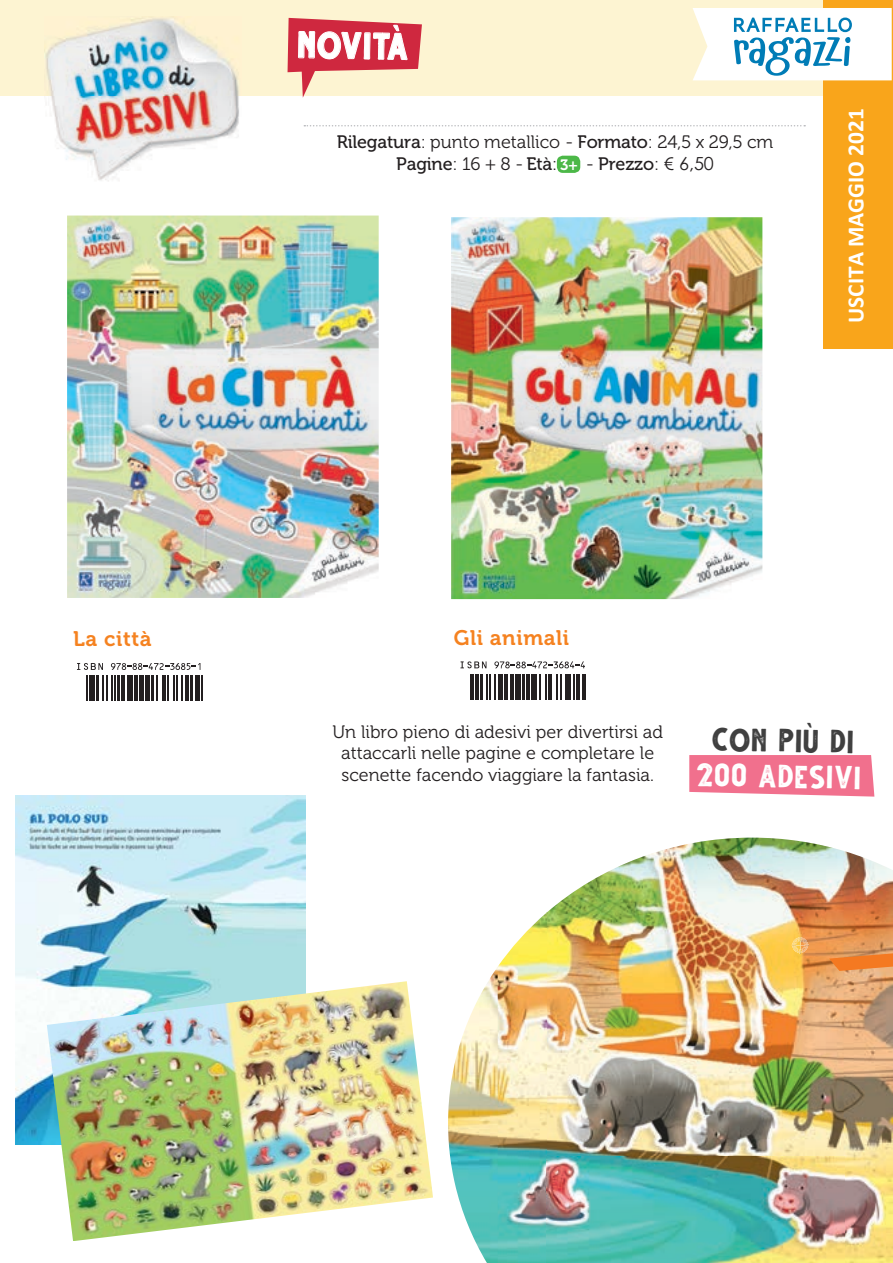
<style>
.page{position:relative;width:893px;height:1263px;background:#fff}
.page>*{position:absolute;margin:0;border:0;box-sizing:border-box;transform-origin:0 0}
.t1{font:36.75px "Gutter Rust";color:#fff}
.t2{font:31.65px "Gutter Rust";color:#fff}
.t3{font:31.65px "Gutter Rust";color:#404040}
.t4{font:700 23.25px "Calibri";color:#fff}
.t5{font:21px "Museo 700";letter-spacing:.03em;color:#f58220}
.t6{font:18px/21.6px "Museo 300";color:#231f20;text-align:center}
.t7{font:18px "Museo 500";letter-spacing:-.01em;color:#231f20}
.s1{font-family:"Museo 500"}
.s2{font-family:"Museo 300"}
.s3{font-family:"Museo 700";font-size:15px;color:#fff}
.s4{font-family:"Century Gothic"}
</style>
<div class="page">
<div style="left:1px;top:0;width:892px;height:96px;background:#fdf4d2"></div>
<svg style="left:288px;top:17px;width:134px;height:81px"></svg>
<svg style="left:892px;top:276px;width:1px;height:20px"></svg>
<div style="left:823px;top:0;width:69px;height:349px;background:#f9a51b"></div>
<svg style="left:693px;top:8px;width:199px;height:72px"></svg>
<img style="left:547px;top:838px;width:297px;height:425px">
<img style="left:844px;top:851px;width:49px;height:412px">
<img style="left:497px;top:912px;width:50px;height:351px">
<img style="left:448px;top:967px;width:50px;height:296px">
<svg style="left:792px;top:937px;width:16px;height:16px"></svg>
<svg style="left:304px;top:125px;width:501px;height:1px"></svg>
<div style="left:557px;top:156px;width:23px;height:17px;background:#4cb848;border-radius:6px"></div>
<svg style="left:829px;top:951px;width:64px;height:20px"></svg>
<img style="left:451px;top:217px;width:311px;height:382px">
<img style="left:67px;top:216px;width:312px;height:382px">
<svg style="left:77px;top:663px;width:125px;height:38px"></svg>
<svg style="left:470px;top:674px;width:4px;height:25px"></svg>
<hr style="left:475px;top:674px;width:4px;height:25px;background:#231f20">
<hr style="left:480px;top:674px;width:2px;height:25px;background:#231f20">
<svg style="left:486px;top:674px;width:13px;height:25px"></svg>
<hr style="left:500px;top:674px;width:3px;height:25px;background:#231f20">
<hr style="left:504px;top:674px;width:4px;height:25px;background:#231f20">
<hr style="left:510px;top:674px;width:4px;height:25px;background:#231f20">
<svg style="left:515px;top:674px;width:1px;height:25px"></svg>
<hr style="left:518px;top:674px;width:3px;height:25px;background:#231f20">
<hr style="left:522px;top:674px;width:3px;height:25px;background:#231f20">
<svg style="left:526px;top:674px;width:4px;height:25px"></svg>
<hr style="left:531px;top:674px;width:3px;height:25px;background:#231f20">
<hr style="left:535px;top:674px;width:2px;height:25px;background:#231f20">
<svg style="left:540px;top:674px;width:9px;height:25px"></svg>
<hr style="left:550px;top:674px;width:2px;height:25px;background:#231f20">
<svg style="left:557px;top:674px;width:9px;height:25px"></svg>
<hr style="left:568px;top:674px;width:3px;height:25px;background:#231f20">
<svg style="left:574px;top:674px;width:1px;height:25px"></svg>
<hr style="left:576px;top:674px;width:4px;height:25px;background:#231f20">
<svg style="left:582px;top:674px;width:4px;height:25px"></svg>
<svg style="left:460px;top:661px;width:26px;height:7px"></svg>
<svg style="left:494px;top:661px;width:91px;height:7px"></svg>
<img style="left:45px;top:16px;width:194px;height:165px">
<svg style="left:689px;top:755px;width:185px;height:42px"></svg>
<img style="left:16px;top:795px;width:289px;height:350px">
<img style="left:47px;top:981px;width:386px;height:260px">
<h1 class="t1" style="left:298px;top:18px;width:112px;rotate:1deg">NOVITÀ</h1>
<p class="t6" style="left:337px;top:131px;width:438px"><span class="s1">Rilegatura</span>: punto metallico - <span class="s1">Formato</span>: 24,5 x 29,5 cm</p>
<p class="t7" style="left:396px;top:154px;width:319px">Pagine<span class="s2">: 16 + 8 -</span> Età<span class="s2">:</span> <span class="s3">3+</span> <span class="s2">-</span> Prezzo<span class="s2">: €</span> <span class="s4">6,50</span></p>
<p class="t4" style="left:839px;top:323px;width:216px;rotate:-90deg">USCITA MAGGIO 2021</p>
<p class="t5" style="left:73px;top:627px;width:80px">La città</p>
<p class="t5" style="left:454px;top:626px;width:117px">Gli animali</p>
<p class="t6" style="left:332px;top:721px;width:332px">Un libro pieno di adesivi per divertirsi ad attaccarli nelle pagine e completare le scenette facendo viaggiare la fantasia.</p>
<h2 class="t3" style="left:712px;top:716px;width:143px;rotate:1deg">con più di</h2>
<h2 class="t2" style="left:697px;top:752px;width:166px;rotate:1deg">200 adesivi</h2>
</div>
